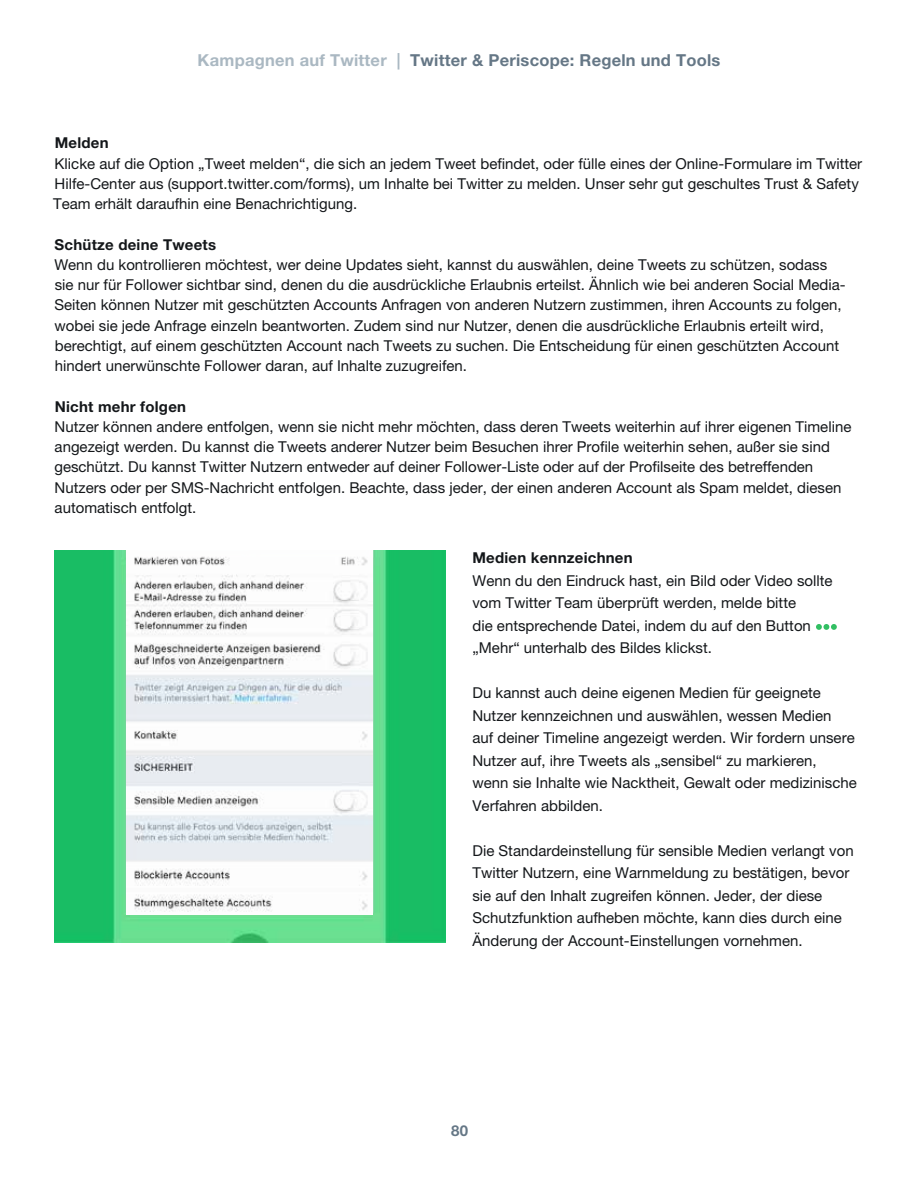
<style>
.page{position:relative;width:918px;height:1188px;background:#fff}
.page>*{position:absolute;margin:0;border:0;box-sizing:border-box;transform-origin:0 0}
.t1{font:700 16.5px "Helvetica Neue LT Pro";letter-spacing:.015em;color:#657786}
.t2{font:15px/22.5px "Helvetica Neue LT Pro";color:#14171a}
.t3{font:700 15px "Helvetica Neue LT Pro";letter-spacing:.015em;color:#14171a}
.t4{font:700 15px "Helvetica Neue LT Pro";color:#657786}
.s1{color:#aab8c2}
</style>
<div class="page">
<img style="left:54px;top:551px;width:392px;height:391px">
<img style="left:127px;top:551px;width:246px;height:363px">
<svg style="left:816px;top:624px;width:21px;height:6px"></svg>
<p class="t1" style="left:198px;top:50px;width:524px"><span class="s1">Kampagnen auf Twitter |</span> Twitter &amp; Periscope: Regeln und Tools</p>
<p class="t3" style="left:55px;top:134px;width:55px">Melden</p>
<p class="t2" style="left:53px;top:153px;width:811px;line-height:20.2px">Klicke auf die Option „Tweet melden“, die sich an jedem Tweet befindet, oder fülle eines der Online-Formulare im Twitter<br>Hilfe-Center aus (support.twitter.com/forms), um Inhalte bei Twitter zu melden. Unser sehr gut geschultes Trust &amp; Safety<br>Team erhält daraufhin eine Benachrichtigung.</p>
<p class="t3" style="left:55px;top:235px;width:163px">Schütze deine Tweets</p>
<p class="t2" style="left:54px;top:254px;width:793px;line-height:20.2px">Wenn du kontrollieren möchtest, wer deine Updates sieht, kannst du auswählen, deine Tweets zu schützen, sodass sie nur für Follower sichtbar sind, denen du die ausdrückliche Erlaubnis erteilst. Ähnlich wie bei anderen Social Media-Seiten können Nutzer mit geschützten Accounts Anfragen von anderen Nutzern zustimmen, ihren Accounts zu folgen, wobei sie jede Anfrage einzeln beantworten. Zudem sind nur Nutzer, denen die ausdrückliche Erlaubnis erteilt wird, berechtigt, auf einem geschützten Account nach Tweets zu suchen. Die Entscheidung für einen geschützten Account hindert unerwünschte Follower daran, auf Inhalte zuzugreifen.</p>
<p class="t3" style="left:55px;top:397px;width:133px">Nicht mehr folgen</p>
<p class="t2" style="left:54px;top:416px;width:798px;line-height:20.2px">Nutzer können andere entfolgen, wenn sie nicht mehr möchten, dass deren Tweets weiterhin auf ihrer eigenen Timeline angezeigt werden. Du kannst die Tweets anderer Nutzer beim Besuchen ihrer Profile weiterhin sehen, außer sie sind geschützt. Du kannst Twitter Nutzern entweder auf deiner Follower-Liste oder auf der Profilseite des betreffenden Nutzers oder per SMS-Nachricht entfolgen. Beachte, dass jeder, der einen anderen Account als Spam meldet, diesen automatisch entfolgt.</p>
<p class="t3" style="left:472px;top:549px;width:162px">Medien kennzeichnen</p>
<p class="t2" style="left:472px;top:569px;width:362px">Wenn du den Eindruck hast, ein Bild oder Video sollte vom Twitter Team überprüft werden, melde bitte<br>die entsprechende Datei, indem du auf den Button „Mehr“ unterhalb des Bildes klickst.</p>
<p class="t2" style="left:472px;top:682px;width:386px">Du kannst auch deine eigenen Medien für geeignete Nutzer kennzeichnen und auswählen, wessen Medien<br>auf deiner Timeline angezeigt werden. Wir fordern unsere Nutzer auf, ihre Tweets als „sensibel“ zu markieren,<br>wenn sie Inhalte wie Nacktheit, Gewalt oder medizinische Verfahren abbilden.</p>
<p class="t2" style="left:472px;top:839px;width:383px">Die Standardeinstellung für sensible Medien verlangt von Twitter Nutzern, eine Warnmeldung zu bestätigen, bevor sie auf den Inhalt zugreifen können. Jeder, der diese Schutzfunktion aufheben möchte, kann dies durch eine Änderung der Account-Einstellungen vornehmen.</p>
<p class="t4" style="left:451px;top:1122px;width:18px">80</p>
</div>
